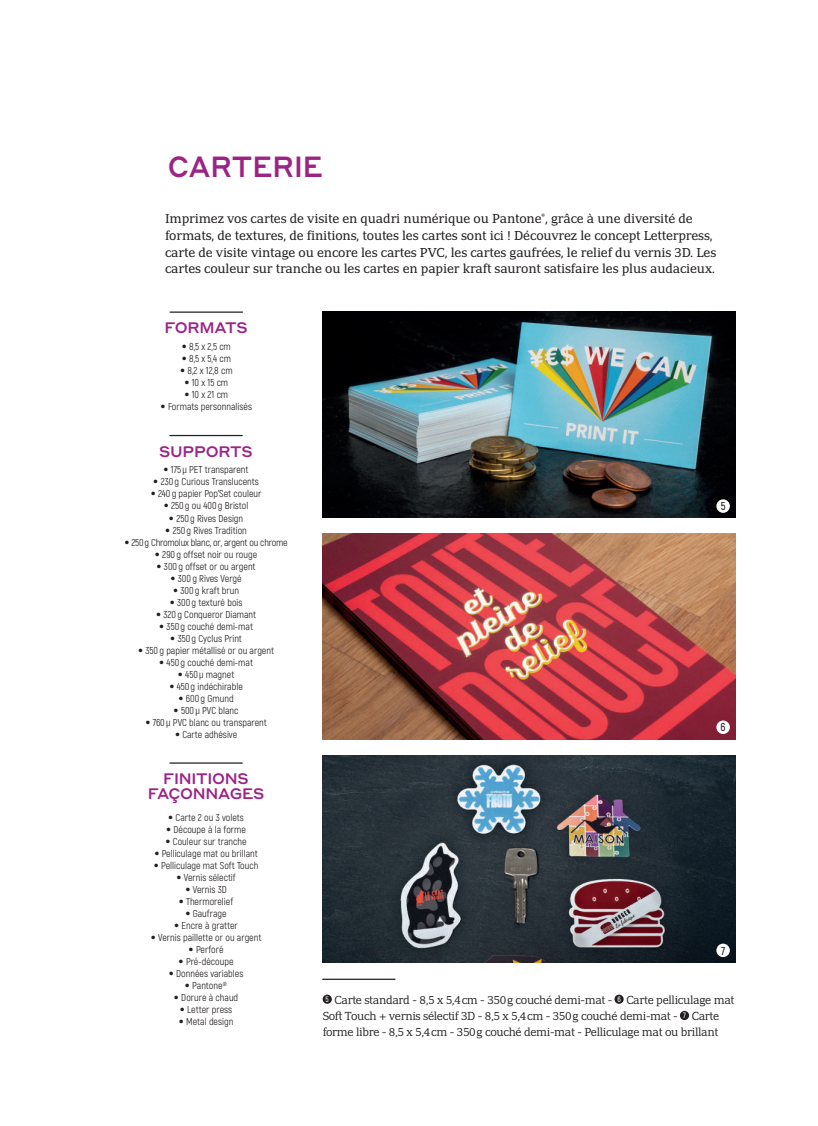
<style>
.page{position:relative;width:818px;height:1126px;background:#fff}
.page>*{position:absolute;margin:0;border:0;box-sizing:border-box;transform-origin:0 0}
.t1{font:500 28.75px "Styrene A";color:#9b2484;scale:.92 1}
.t2{font:500 15px/15px "Styrene A";letter-spacing:-.02em;color:#9b2484;text-align:center}
.t3{font:12.5px/16.6px "Adamant BG";letter-spacing:-.01em;color:#231f20}
.t4{font:600 11.5px "Akrobat";color:#231f20}
.t5{font:300 11.25px/16.2px "PF Adamant Pro";letter-spacing:-.03em;color:#231f20}
.t6{font:10px "Akrobat";color:#231f20}
.t7{font:10px "Akrobat";letter-spacing:-.02em;color:#231f20}
.s1{font-family:"Helvetica Neue LT Std";font-weight:300;font-stretch:condensed}
</style>
<div class="page">
<hr style="left:170px;top:311px;width:72px;height:2px;background:#231f20">
<img style="left:322px;top:311px;width:412px;height:206px">
<img style="left:322px;top:533px;width:412px;height:206px">
<img style="left:322px;top:755px;width:412px;height:207px">
<hr style="left:170px;top:762px;width:72px;height:1px;background:#231f20">
<hr style="left:170px;top:435px;width:72px;height:1px;background:#231f20">
<div style="left:322px;top:994px;width:9px;height:9px;background:#231f20;border-radius:50%"></div>
<div style="left:614px;top:994px;width:9px;height:9px;background:#231f20;border-radius:50%"></div>
<svg style="left:679px;top:1010px;width:9px;height:9px"></svg>
<hr style="left:322px;top:978px;width:73px;height:1px;background:#231f20">
<div style="left:716px;top:499px;width:13px;height:14px;background:#fff;border-radius:50%"></div>
<div style="left:716px;top:720px;width:13px;height:14px;background:#fff;border-radius:50%"></div>
<div style="left:716px;top:943px;width:13px;height:14px;background:#fff;border-radius:50%"></div>
<h1 class="t1" style="left:168px;top:142px;width:170px">CARTERIE</h1>
<p class="t3" style="left:165px;top:211px;width:552px">Imprimez vos cartes de visite en quadri numérique ou Pantone<sup>®</sup>, grâce à une diversité de formats, de textures, de finitions, toutes les cartes sont ici ! Découvrez le concept Letterpress, carte de visite vintage ou encore les cartes PVC, les cartes gaufrées, le relief du vernis 3D. Les cartes couleur sur tranche ou les cartes en papier kraft sauront satisfaire les plus audacieux.</p>
<h2 class="t2" style="left:164px;top:319px;width:85px">FORMATS</h2>
<p class="t6" style="left:182px;top:340px;width:51px"><span class="s1">•</span> 8,5 x 2,5 cm</p>
<p class="t6" style="left:181px;top:352px;width:51px"><span class="s1">•</span> 8,5 x 5,4 cm</p>
<p class="t6" style="left:180px;top:364px;width:54px"><span class="s1">•</span> 8,2 x 12,8 cm</p>
<p class="t6" style="left:184px;top:376px;width:45px"><span class="s1">•</span> 10 x 15 cm</p>
<p class="t6" style="left:184px;top:388px;width:45px"><span class="s1">•</span> 10 x 21 cm</p>
<p class="t6" style="left:160px;top:400px;width:93px"><span class="s1">•</span> Formats personnalisés</p>
<h2 class="t2" style="left:159px;top:442px;width:95px">SUPPORTS</h2>
<p class="t6" style="left:163px;top:464px;width:86px"><span class="s1">•</span> 175 <span class="s1">μ</span> PET transparent</p>
<p class="t6" style="left:153px;top:476px;width:107px"><span class="s1">•</span> 230 g Curious Translucents</p>
<p class="t6" style="left:150px;top:488px;width:112px"><span class="s1">•</span> 240 g papier Pop’Set couleur</p>
<p class="t6" style="left:164px;top:500px;width:86px"><span class="s1">•</span> 250 g ou 400 g Bristol</p>
<p class="t6" style="left:169px;top:512px;width:76px"><span class="s1">•</span> 250 g Rives Design</p>
<p class="t6" style="left:165px;top:524px;width:83px"><span class="s1">•</span> 250 g Rives Tradition</p>
<p class="t7" style="left:124px;top:536px;width:165px"><span class="s1">•</span> 250g Chromolux blanc, or, argent ou chrome</p>
<p class="t6" style="left:155px;top:548px;width:104px"><span class="s1">•</span> 290 g offset noir ou rouge</p>
<p class="t6" style="left:156px;top:560px;width:100px"><span class="s1">•</span> 300 g offset or ou argent</p>
<p class="t6" style="left:170px;top:572px;width:73px"><span class="s1">•</span> 300 g Rives Vergé</p>
<p class="t6" style="left:173px;top:584px;width:68px"><span class="s1">•</span> 300 g kraft brun</p>
<p class="t6" style="left:169px;top:596px;width:74px"><span class="s1">•</span> 300 g texturé bois</p>
<p class="t6" style="left:156px;top:608px;width:102px"><span class="s1">•</span> 320 g Conqueror Diamant</p>
<p class="t6" style="left:159px;top:620px;width:95px"><span class="s1">•</span> 350 g couché demi-mat</p>
<p class="t6" style="left:170px;top:632px;width:73px"><span class="s1">•</span> 350 g Cyclus Print</p>
<p class="t6" style="left:138px;top:644px;width:137px"><span class="s1">•</span> 350 g papier métallisé or ou argent</p>
<p class="t6" style="left:159px;top:656px;width:95px"><span class="s1">•</span> 450 g couché demi-mat</p>
<p class="t6" style="left:178px;top:668px;width:58px"><span class="s1">•</span> 450 <span class="s1">μ</span> magnet</p>
<p class="t6" style="left:169px;top:680px;width:75px"><span class="s1">•</span> 450 g indéchirable</p>
<p class="t6" style="left:178px;top:692px;width:57px"><span class="s1">•</span> 600 g Gmund</p>
<p class="t6" style="left:173px;top:704px;width:66px"><span class="s1">•</span> 500 <span class="s1">μ</span> PVC blanc</p>
<p class="t6" style="left:145px;top:716px;width:123px"><span class="s1">•</span> 760 <span class="s1">μ</span> PVC blanc ou transparent</p>
<p class="t6" style="left:175px;top:728px;width:64px"><span class="s1">•</span> Carte adhésive</p>
<h2 class="t2" style="left:148px;top:769px;width:118px">FINITIONS<br>FAÇONNAGES</h2>
<p class="t6" style="left:168px;top:811px;width:77px"><span class="s1">•</span> Carte 2 ou 3 volets</p>
<p class="t6" style="left:166px;top:823px;width:81px"><span class="s1">•</span> Découpe à la forme</p>
<p class="t6" style="left:165px;top:835px;width:82px"><span class="s1">•</span> Couleur sur tranche</p>
<p class="t6" style="left:154px;top:847px;width:105px"><span class="s1">•</span> Pelliculage mat ou brillant</p>
<p class="t6" style="left:154px;top:859px;width:106px"><span class="s1">•</span> Pelliculage mat Soft Touch</p>
<p class="t6" style="left:176px;top:871px;width:61px"><span class="s1">•</span> Vernis sélectif</p>
<p class="t6" style="left:185px;top:883px;width:43px"><span class="s1">•</span> Vernis 3D</p>
<p class="t6" style="left:179px;top:895px;width:56px"><span class="s1">•</span> Thermorelief</p>
<p class="t6" style="left:185px;top:907px;width:43px"><span class="s1">•</span> Gaufrage</p>
<p class="t6" style="left:174px;top:919px;width:65px"><span class="s1">•</span> Encre à gratter</p>
<p class="t6" style="left:151px;top:931px;width:112px"><span class="s1">•</span> Vernis paillette or ou argent</p>
<p class="t6" style="left:188px;top:943px;width:36px"><span class="s1">•</span> Perforé</p>
<p class="t6" style="left:178px;top:955px;width:56px"><span class="s1">•</span> Pré-découpe</p>
<p class="t6" style="left:169px;top:967px;width:76px"><span class="s1">•</span> Données variables</p>
<p class="t6" style="left:185px;top:979px;width:44px"><span class="s1">•</span> Pantone®</p>
<p class="t6" style="left:174px;top:991px;width:66px"><span class="s1">•</span> Dorure à chaud</p>
<p class="t6" style="left:180px;top:1003px;width:54px"><span class="s1">•</span> Letter press</p>
<p class="t6" style="left:179px;top:1015px;width:56px"><span class="s1">•</span> Metal design</p>
<p class="t4" style="left:720px;top:499px;width:6px">5</p>
<p class="t4" style="left:720px;top:720px;width:7px">6</p>
<p class="t4" style="left:720px;top:943px;width:6px">7</p>
<p class="t5" style="left:322px;top:991px;width:413px"><sup>5</sup> Carte standard - 8,5 x 5,4cm - 350g couché demi-mat - <sup>6</sup> Carte pelliculage mat<br>Soft Touch + vernis sélectif 3D - 8,5 x 5,4cm - 350g couché demi-mat - <sup>7</sup> Carte forme libre - 8,5 x 5,4cm - 350g couché demi-mat - Pelliculage mat ou brillant</p>
</div>
